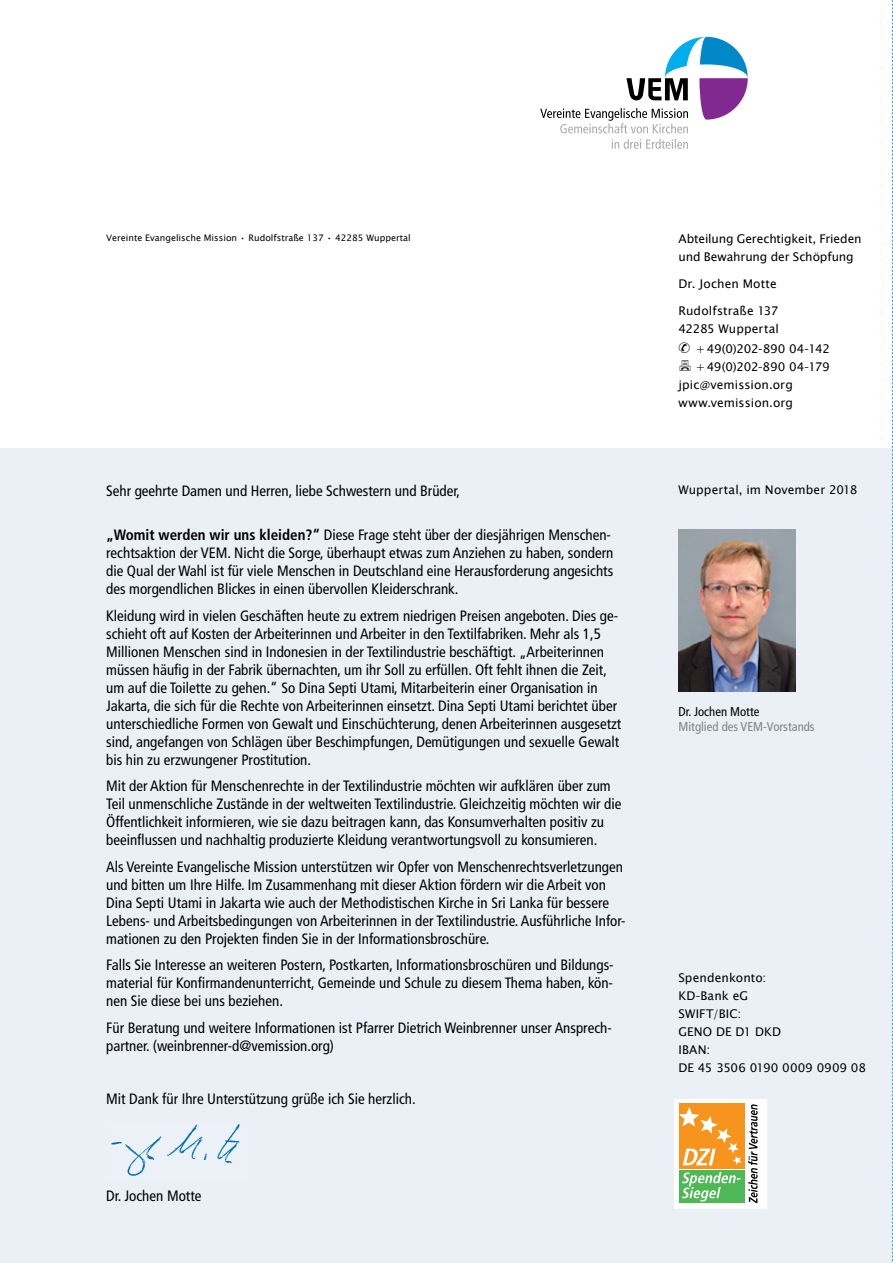
<style>
.page{position:relative;width:893px;height:1263px;background:#fff}
.page>*{position:absolute;margin:0;border:0;box-sizing:border-box;transform-origin:0 0}
.t1{font:condensed 15px/18px "Frutiger LT Pro";color:#000}
.t2{font:condensed 12.75px "Frutiger LT Pro";color:#808285}
.t3{font:condensed 12.75px "Frutiger LT Pro";color:#000}
.t4{font:12px/18px "Lucida Sans Unicode";letter-spacing:.005em;color:#000}
.t5{font:12px "Lucida Sans Unicode";letter-spacing:-.025em;color:#000}
.t6{font:12px "Lucida Sans Unicode";letter-spacing:-.02em;color:#000}
.t7{font:9px "Lucida Sans Unicode";color:#000}
.s1{font-weight:700}
</style>
<div class="page">
<div style="left:0;top:291px;width:893px;height:972px;background:#ebf0f7"></div>
<div style="left:0;top:0;width:893px;height:447px;background:#fff"></div>
<div style="left:674px;top:1099px;width:93px;height:110px;background:#fff"></div>
<svg style="left:748px;top:1104px;width:10px;height:99px"></svg>
<div style="left:679px;top:1103px;width:66px;height:66px;background:#f7941e"></div>
<div style="left:679px;top:1170px;width:66px;height:33px;background:#4eb857"></div>
<svg style="left:682px;top:1172px;width:59px;height:29px"></svg>
<svg style="left:679px;top:1107px;width:62px;height:58px"></svg>
<svg style="left:612px;top:139px;width:76px;height:10px"></svg>
<svg style="left:540px;top:37px;width:208px;height:96px"></svg>
<img style="left:111px;top:1124px;width:129px;height:52px">
<img style="left:678px;top:529px;width:117px;height:162px">
<svg style="left:892px;top:0;width:1px;height:1263px"></svg>
<p class="t7" style="left:106px;top:231px;width:306px">Vereinte Evangelische Mission • Rudolfstraße 137 • 42285 Wuppertal</p>
<p class="t4" style="left:678px;top:230px;width:185px">Abteilung Gerechtigkeit, Frieden und Bewahrung der Schöpfung</p>
<p class="t4" style="left:678px;top:275px;width:100px">Dr. Jochen Motte</p>
<p class="t4" style="left:678px;top:302px;width:102px">Rudolfstraße 137<br>42285 Wuppertal</p>
<p class="t5" style="left:696px;top:339px;width:136px">+49(0)202-890 04-142</p>
<p class="t6" style="left:696px;top:357px;width:136px">+49(0)202-890 04-179</p>
<p class="t4" style="left:678px;top:376px;width:116px">jpic@vemission.org</p>
<p class="t4" style="left:678px;top:394px;width:116px">www.vemission.org</p>
<p class="t1" style="left:106px;top:481px;width:355px">Sehr geehrte Damen und Herren, liebe Schwestern und Brüder,</p>
<p class="t1" style="left:106px;top:526px;width:509px"><span class="s1">„Womit werden wir uns kleiden?“</span> Diese Frage steht über der diesjährigen Menschen&shy;rechtsaktion der VEM. Nicht die Sorge, überhaupt etwas zum Anziehen zu haben, sondern die Qual der Wahl ist für viele Menschen in Deutschland eine Herausforderung angesichts des morgendlichen Blickes in einen übervollen Kleiderschrank.</p>
<p class="t1" style="left:106px;top:606px;width:517px">Kleidung wird in vielen Geschäften heute zu extrem niedrigen Preisen angeboten. Dies ge&shy;schieht oft auf Kosten der Arbeiterinnen und Arbeiter in den Textilfabriken. Mehr als 1,5<br>Millionen Menschen sind in Indonesien in der Textilindustrie beschäftigt. „Arbeiterinnen müssen häufig in der Fabrik übernachten, um ihr Soll zu erfüllen. Oft fehlt ihnen die Zeit, um auf die Toilette zu gehen.“ So Dina Septi Utami, Mitarbeiterin einer Organisation in Jakarta, die sich für die Rechte von Arbeiterinnen einsetzt. Dina Septi Utami berichtet über unterschiedliche Formen von Gewalt und Einschüchterung, denen Arbeiterinnen ausgesetzt sind, angefangen von Schlägen über Beschimpfungen, Demütigungen und sexuelle Gewalt bis hin zu erzwungener Prostitution.</p>
<p class="t1" style="left:106px;top:777px;width:517px">Mit der Aktion für Menschenrechte in der Textilindustrie möchten wir aufklären über zum Teil unmenschliche Zustände in der weltweiten Textilindustrie. Gleichzeitig möchten wir die Öffentlichkeit informieren, wie sie dazu beitragen kann, das Konsumverhalten positiv zu beeinflussen und nachhaltig produzierte Kleidung verantwortungsvoll zu konsumieren.</p>
<p class="t1" style="left:106px;top:857px;width:521px">Als Vereinte Evangelische Mission unterstützen wir Opfer von Menschenrechtsverletzungen und bitten um Ihre Hilfe. Im Zusammenhang mit dieser Aktion fördern wir die Arbeit von Dina Septi Utami in Jakarta wie auch der Methodistischen Kirche in Sri Lanka für bessere Lebens- und Arbeitsbedingungen von Arbeiterinnen in der Textilindustrie. Ausführliche Infor&shy;mationen zu den Projekten finden Sie in der Informationsbroschüre.</p>
<p class="t1" style="left:106px;top:956px;width:509px;text-align:justify">Falls Sie Interesse an weiteren Postern, Postkarten, Informationsbroschüren und Bildungs&shy;material für Konfirmandenunterricht, Gemeinde und Schule zu diesem Thema haben, kön&shy;nen Sie diese bei uns beziehen.</p>
<p class="t1" style="left:106px;top:1018px;width:507px">Für Beratung und weitere Informationen ist Pfarrer Dietrich Weinbrenner unser Ansprech&shy;partner. (weinbrenner-d@vemission.org)</p>
<p class="t1" style="left:106px;top:1089px;width:311px">Mit Dank für Ihre Unterstützung grüße ich Sie herzlich.</p>
<p class="t1" style="left:106px;top:1187px;width:97px">Dr. Jochen Motte</p>
<p class="t4" style="left:678px;top:481px;width:180px">Wuppertal, im November 2018</p>
<p class="t3" style="left:678px;top:704px;width:82px">Dr. Jochen Motte</p>
<p class="t2" style="left:678px;top:719px;width:138px">Mitglied des VEM-Vorstands</p>
<p class="t4" style="left:678px;top:969px;width:189px">Spendenkonto:<br>KD-Bank eG<br>SWIFT/BIC:<br>GENO DE D1 DKD<br>IBAN:<br>DE 45 3506 0190 0009 0909 08</p>
</div>
